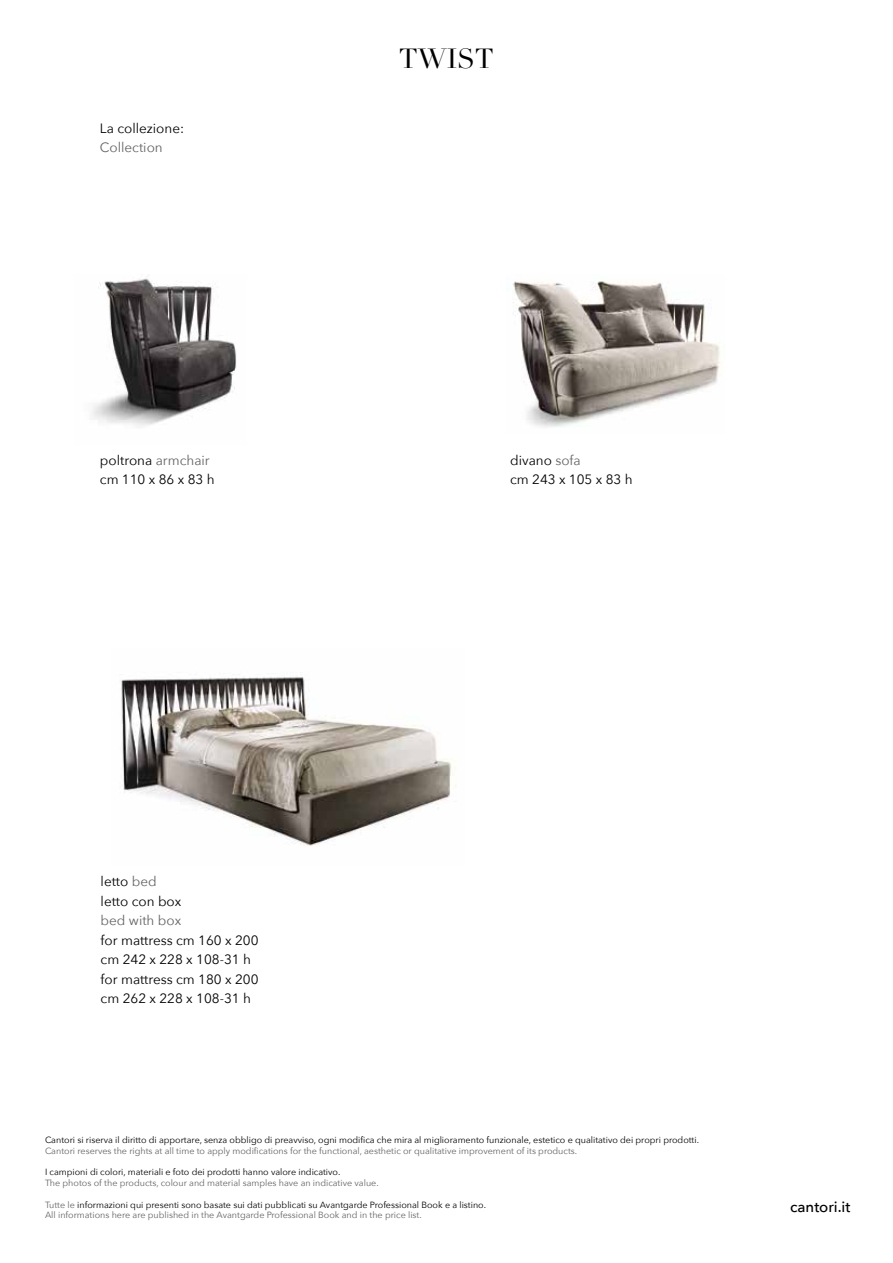
<style>
.page{position:relative;width:893px;height:1263px;background:#fff}
.page>*{position:absolute;margin:0;border:0;box-sizing:border-box;transform-origin:0 0}
.t1{font:27px "Didot";color:#000}
.t2{font:500 15px "Avenir Next";color:#000}
.t3{font:13.5px/19.5px "Avenir Next";color:#000}
.t4{font:13.5px "Avenir Next";color:#636363}
.t5{font:9px/10.8px "Avenir Next";color:#000}
.t6{font:9px "Avenir Next";color:#636363}
.s1{color:#636363}
</style>
<div class="page">
<img style="left:92px;top:278px;width:145px;height:148px">
<img style="left:120px;top:677px;width:336px;height:169px">
<img style="left:513px;top:281px;width:207px;height:146px">
<h3 class="t3" style="left:100px;top:118px;width:86px">La collezione:</h3>
<h3 class="t4" style="left:100px;top:136px;width:64px">Collection</h3>
<h3 class="t3" style="left:100px;top:451px;width:116px">poltrona <span class="s1">armchair </span>cm 110 x 86 x 83 h</h3>
<h1 class="t1" style="left:399px;top:43px;width:96px">TWIST</h1>
<h3 class="t3" style="left:510px;top:451px;width:124px">divano <span class="s1">sofa<br></span>cm 243 x 105 x 83 h</h3>
<h3 class="t3" style="left:101px;top:873px;width:82px">letto <span class="s1">bed </span>letto con box</h3>
<h3 class="t4" style="left:101px;top:915px;width:82px">bed with box</h3>
<h3 class="t3" style="left:101px;top:931px;width:159px">for mattress cm 160 x 200 cm 242 x 228 x 108-31 h for mattress cm 180 x 200 cm 262 x 228 x 108-31 h</h3>
<p class="t5" style="left:45px;top:1134px;width:655px">Cantori si riserva il diritto di apportare, senza obbligo di preavviso, ogni modifica che mira al miglioramento funzionale, estetico e qualitativo dei propri prodotti.</p>
<p class="t6" style="left:45px;top:1143px;width:534px">Cantori reserves the rights at all time to apply modifications for the functional, aesthetic or qualitative improvement of its products.</p>
<p class="t5" style="left:45px;top:1166px;width:297px">I campioni di colori, materiali e foto dei prodotti hanno valore indicativo.</p>
<p class="t6" style="left:45px;top:1175px;width:335px">The photos of the products, colour and material samples have an indicative value.</p>
<p class="t5" style="left:45px;top:1198px;width:442px"><span class="s1">Tutte le</span> informazioni qui presenti sono basate sui dati pubblicati su Avantgarde Professional Book e a listino.<br><span class="s1">All informations here are published in the Avantgarde Professional Book and in the price list.</span></p>
<h2 class="t2" style="left:790px;top:1198px;width:62px">cantori.it</h2>
</div>
